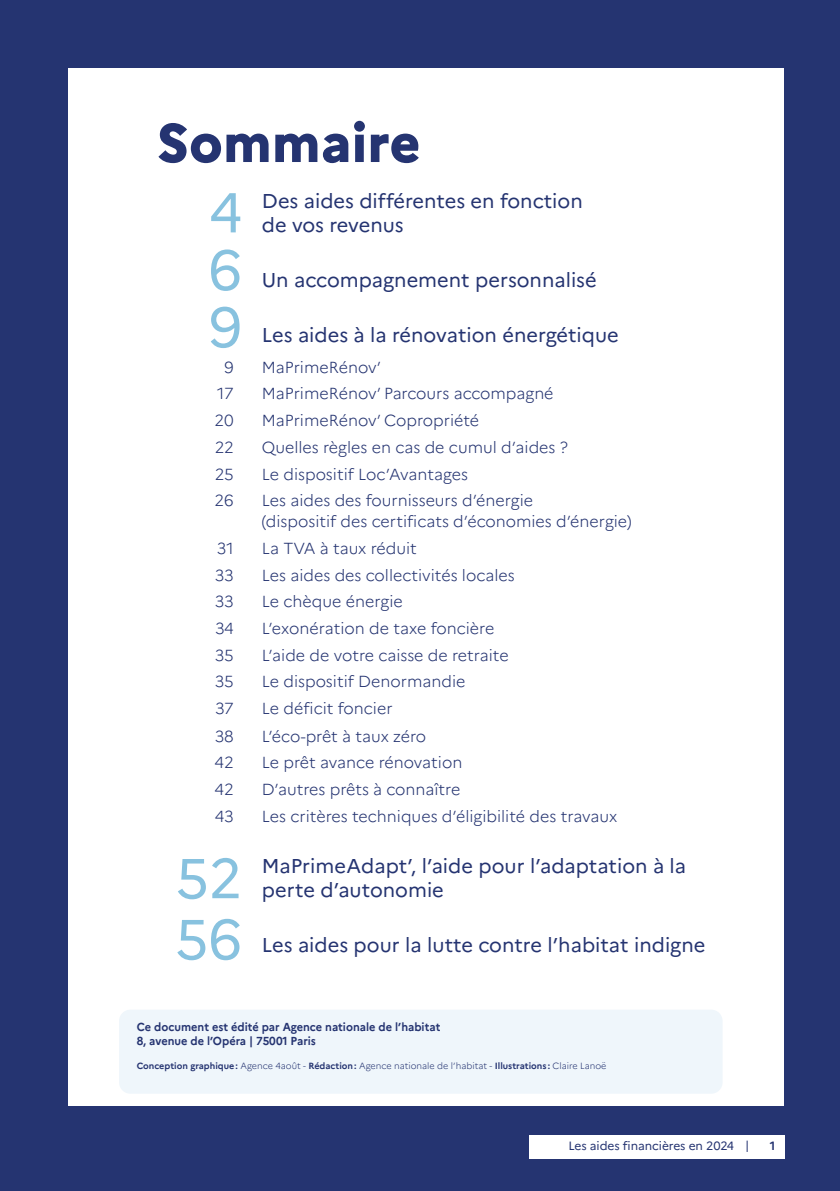
<style>
.page{position:relative;width:840px;height:1191px;background:#fff}
.page>*{position:absolute;margin:0;border:0;box-sizing:border-box;transform-origin:0 0}
.t1{font:56px/57.2px "Marianne";color:#88c2df;text-align:justify}
.t2{font:800 54.2px "Marianne";color:#253471}
.t3{font:20px/24px "Marianne";color:#253471}
.t4{font:300 16px/21px "Marianne";color:#253471}
.t5{font:12px "Marianne";letter-spacing:-.005em;color:#253471}
.t6{font:700 12px "Marianne";color:#253471}
.t7{font:700 11.6px/14px "Marianne";color:#253471;scale:.95 1}
.t8{font:300 9px "Marianne";color:#253471}
.s1{font-weight:700}
</style>
<div class="page">
<div style="left:0;top:0;width:839px;height:1191px;background:#253471"></div>
<div style="left:68px;top:68px;width:714px;height:1038px;background:#fff"></div>
<div style="left:119px;top:1009px;width:603px;height:84px;background:#eff6fb;border-radius:11px"></div>
<div style="left:529px;top:1135px;width:255px;height:23px;background:#fff"></div>
<svg style="left:746px;top:1140px;width:1px;height:12px"></svg>
<h2 class="t2" style="left:157px;top:110px;width:265px">Sommaire</h2>
<h1 class="t1" style="left:208px;top:184px;width:36px">4<br>6<br>9</h1>
<p class="t3" style="left:262px;top:189px;width:322px">Des aides différentes en fonction de vos revenus</p>
<p class="t3" style="left:262px;top:268px;width:336px">Un accompagnement personnalisé</p>
<p class="t3" style="left:262px;top:323px;width:358px">Les aides à la rénovation énergétique</p>
<p class="t4" style="left:224px;top:356px;width:11px">9</p>
<p class="t4" style="left:262px;top:356px;width:121px">MaPrimeRénov’</p>
<p class="t4" style="left:217px;top:383px;width:18px">17</p>
<p class="t4" style="left:262px;top:383px;width:293px">MaPrimeRénov’ Parcours accompagné</p>
<p class="t4" style="left:214px;top:410px;width:21px">20</p>
<p class="t4" style="left:262px;top:410px;width:219px">MaPrimeRénov’ Copropriété</p>
<p class="t4" style="left:215px;top:436px;width:20px">22</p>
<p class="t4" style="left:262px;top:436px;width:307px">Quelles règles en cas de cumul d’aides ?</p>
<p class="t4" style="left:215px;top:463px;width:20px">25</p>
<p class="t4" style="left:262px;top:463px;width:207px">Le dispositif Loc’Avantages</p>
<p class="t4" style="left:214px;top:490px;width:21px">26</p>
<p class="t4" style="left:262px;top:490px;width:371px">Les aides des fournisseurs d’énergie<br>(dispositif des certificats d’économies d’énergie)</p>
<p class="t4" style="left:217px;top:537px;width:18px">31</p>
<p class="t4" style="left:262px;top:537px;width:156px">La TVA à taux réduit</p>
<p class="t4" style="left:215px;top:564px;width:21px">33</p>
<p class="t4" style="left:262px;top:564px;width:254px">Les aides des collectivités locales</p>
<p class="t4" style="left:215px;top:591px;width:21px">33</p>
<p class="t4" style="left:262px;top:591px;width:142px">Le chèque énergie</p>
<p class="t4" style="left:215px;top:617px;width:20px">34</p>
<p class="t4" style="left:262px;top:617px;width:234px">L’exonération de taxe foncière</p>
<p class="t4" style="left:215px;top:644px;width:20px">35</p>
<p class="t4" style="left:262px;top:644px;width:248px">L’aide de votre caisse de retraite</p>
<p class="t4" style="left:215px;top:671px;width:20px">35</p>
<p class="t4" style="left:262px;top:671px;width:205px">Le dispositif Denormandie</p>
<p class="t4" style="left:215px;top:698px;width:20px">37</p>
<p class="t4" style="left:262px;top:698px;width:132px">Le déficit foncier</p>
<p class="t4" style="left:215px;top:725px;width:20px">38</p>
<p class="t4" style="left:262px;top:725px;width:166px">L’éco-prêt à taux zéro</p>
<p class="t4" style="left:214px;top:752px;width:21px">42</p>
<p class="t4" style="left:262px;top:752px;width:202px">Le prêt avance rénovation</p>
<p class="t4" style="left:214px;top:779px;width:21px">42</p>
<p class="t4" style="left:262px;top:779px;width:200px">D’autres prêts à connaître</p>
<p class="t4" style="left:215px;top:805px;width:20px">43</p>
<p class="t4" style="left:262px;top:805px;width:357px">Les critères techniques d’éligibilité des travaux</p>
<p class="t3" style="left:262px;top:853px;width:425px">MaPrimeAdapt’, l’aide pour l’adaptation à la perte d’autonomie</p>
<p class="t3" style="left:262px;top:933px;width:445px">Les aides pour la lutte contre l’habitat indigne</p>
<h1 class="t1" style="left:175px;top:847px;width:69px;line-height:61px">52<br>56</h1>
<p class="t7" style="left:137px;top:1019px;width:321px">Ce document est édité par Agence nationale de l’habitat<br>8, avenue de l’Opéra | 75001 Paris</p>
<p class="t8" style="left:137px;top:1060px;width:471px"><span class="s1">Conception graphique:</span> Agence 4août - <span class="s1">Rédaction:</span> Agence nationale de l’habitat - <span class="s1">Illustrations :</span> Claire Lanoë</p>
<p class="t5" style="left:568px;top:1138px;width:167px">Les aides financières en 2024</p>
<p class="t6" style="left:769px;top:1138px;width:7px">1</p>
</div>
